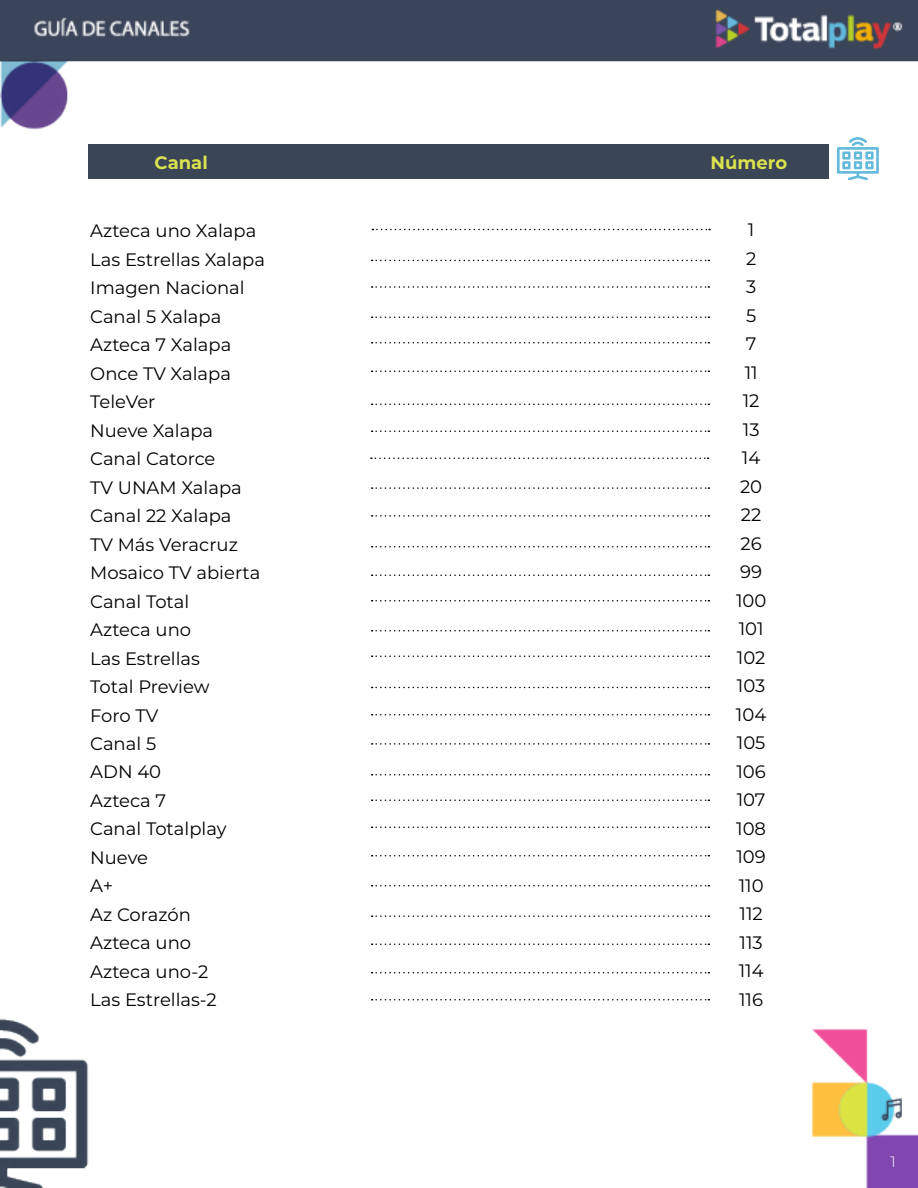
<style>
.page{position:relative;width:918px;height:1188px;background:#fff}
.page>*{position:absolute;margin:0;border:0;box-sizing:border-box;transform-origin:0 0}
.t1{font:18px/28.5px "Montserrat";color:#000}
.t2{font:700 18px "Montserrat";color:#dae34f}
.t3{font:300 15px "Montserrat";color:#fff}
</style>
<div class="page">
<img style="left:0;top:0;width:918px;height:1188px">
<div style="left:88px;top:145px;width:742px;height:34px;background:#3a4555"></div>
<svg style="left:837px;top:137px;width:42px;height:43px"></svg>
<svg style="left:372px;top:229px;width:338px;height:1px"></svg>
<svg style="left:372px;top:260px;width:337px;height:1px"></svg>
<svg style="left:372px;top:286px;width:337px;height:2px"></svg>
<svg style="left:372px;top:316px;width:337px;height:2px"></svg>
<svg style="left:372px;top:342px;width:337px;height:2px"></svg>
<svg style="left:372px;top:370px;width:337px;height:2px"></svg>
<svg style="left:372px;top:404px;width:337px;height:1px"></svg>
<svg style="left:372px;top:430px;width:337px;height:2px"></svg>
<svg style="left:371px;top:458px;width:338px;height:1px"></svg>
<svg style="left:372px;top:487px;width:337px;height:2px"></svg>
<svg style="left:372px;top:515px;width:337px;height:2px"></svg>
<svg style="left:372px;top:546px;width:337px;height:2px"></svg>
<svg style="left:372px;top:574px;width:337px;height:2px"></svg>
<svg style="left:372px;top:600px;width:337px;height:2px"></svg>
<svg style="left:372px;top:630px;width:337px;height:2px"></svg>
<svg style="left:372px;top:656px;width:337px;height:1px"></svg>
<svg style="left:372px;top:687px;width:337px;height:1px"></svg>
<svg style="left:372px;top:714px;width:337px;height:2px"></svg>
<svg style="left:372px;top:743px;width:337px;height:2px"></svg>
<svg style="left:372px;top:774px;width:337px;height:2px"></svg>
<svg style="left:372px;top:800px;width:337px;height:1px"></svg>
<svg style="left:372px;top:826px;width:337px;height:2px"></svg>
<svg style="left:372px;top:855px;width:337px;height:1px"></svg>
<svg style="left:372px;top:885px;width:337px;height:1px"></svg>
<svg style="left:372px;top:915px;width:337px;height:2px"></svg>
<svg style="left:372px;top:944px;width:337px;height:1px"></svg>
<svg style="left:372px;top:972px;width:337px;height:2px"></svg>
<svg style="left:372px;top:999px;width:337px;height:1px"></svg>
<p class="t2" style="left:155px;top:149px;width:55px">Canal</p>
<p class="t2" style="left:711px;top:149px;width:78px">Número</p>
<p class="t1" style="left:90px;top:216px;width:176px">Azteca uno Xalapa<br>Las Estrellas Xalapa<br>Imagen Nacional<br>Canal 5 Xalapa<br>Azteca 7 Xalapa<br>Once TV Xalapa<br>TeleVer<br>Nueve Xalapa<br>Canal Catorce<br>TV UNAM Xalapa<br>Canal 22 Xalapa<br>TV Más Veracruz<br>Mosaico TV abierta<br>Canal Total<br>Azteca uno<br>Las Estrellas<br>Total Preview<br>Foro TV<br>Canal 5<br>ADN 40<br>Azteca 7<br>Canal Totalplay<br>Nueve<br>A+<br>Az Corazón<br>Azteca uno<br>Azteca uno-2<br>Las Estrellas-2</p>
<p class="t1" style="left:736px;top:215px;width:32px;text-align:center">1<br>2<br>3<br>5<br>7<br>11<br>12<br>13<br>14<br>20<br>22<br>26<br>99<br>100<br>101<br>102<br>103<br>104<br>105<br>106<br>107<br>108<br>109<br>110<br>112<br>113<br>114<br>116</p>
<p class="t3" style="left:890px;top:1151px;width:7px">1</p>
</div>
